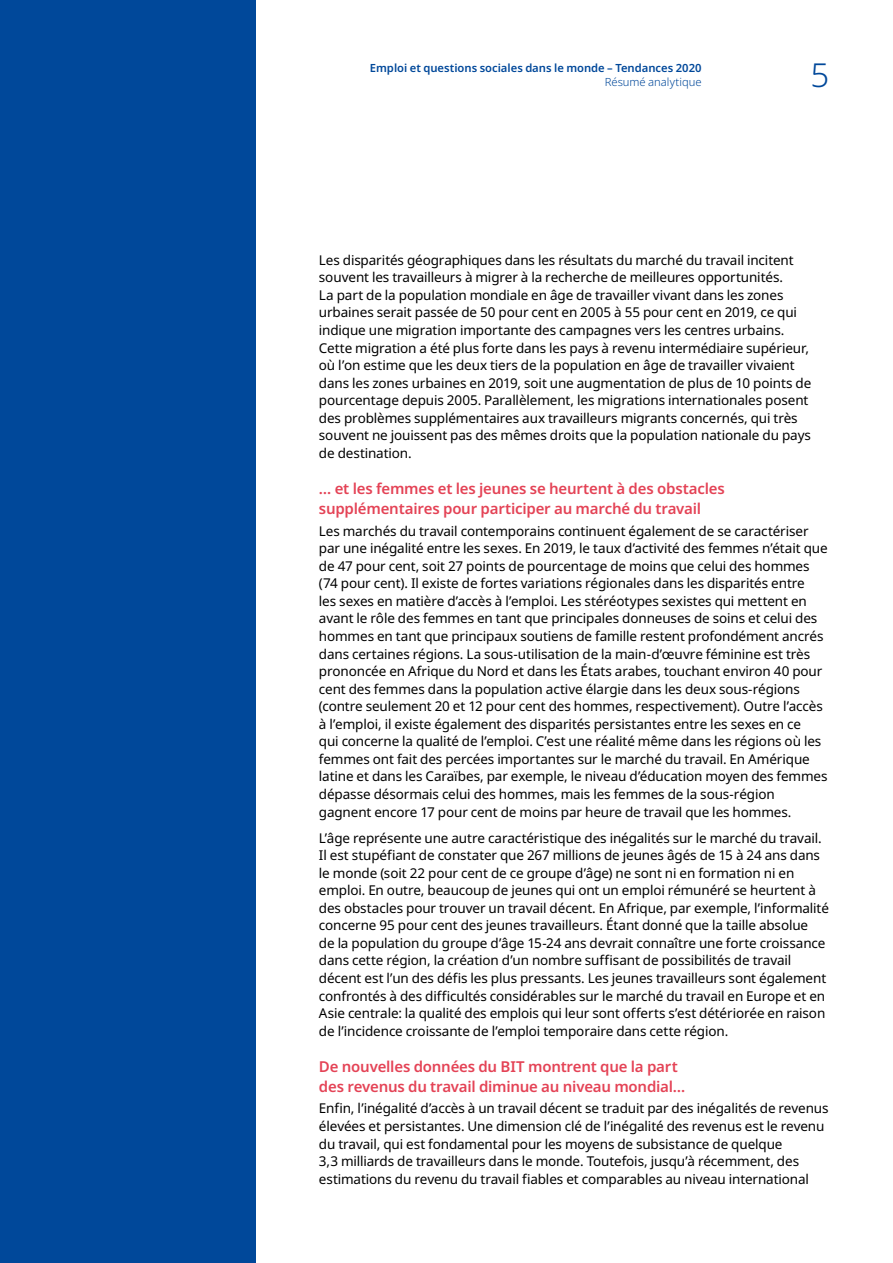
<style>
.page{position:relative;width:893px;height:1263px;background:#fff}
.page>*{position:absolute;margin:0;border:0;box-sizing:border-box;transform-origin:0 0}
.t1{font:300 33px "Noto Sans";color:#00489a}
.t2{font:600 15px/19.5px "Noto Sans";letter-spacing:-.015em;color:#e44356}
.t3{font:13.5px/17.5px "Noto Sans";letter-spacing:-.01em;color:#000}
.t4{font:600 11.25px "Noto Sans";color:#00489a}
.t5{font:300 11.25px "Noto Sans";color:#00489a}
</style>
<div class="page">
<div style="left:0;top:0;width:255px;height:1263px;background:#00489a"></div>
<p class="t4" style="left:370px;top:60px;width:333px">Emploi et questions sociales dans le monde – Tendances 2020</p>
<p class="t5" style="left:605px;top:74px;width:98px">Résumé analytique</p>
<h1 class="t1" style="left:810px;top:52px;width:20px">5</h1>
<p class="t3" style="left:319px;top:251px;width:494px">Les disparités géographiques dans les résultats du marché du travail incitent souvent les travailleurs à migrer à la recherche de meilleures opportunités.<br>La part de la population mondiale en âge de travailler vivant dans les zones urbaines serait passée de 50 pour cent en 2005 à 55 pour cent en 2019, ce qui indique une migration importante des campagnes vers les centres urbains.<br>Cette migration a été plus forte dans les pays à revenu intermédiaire supérieur, où l’on estime que les deux tiers de la population en âge de travailler vivaient dans les zones urbaines en 2019, soit une augmentation de plus de 10 points de pourcentage depuis 2005. Parallèlement, les migrations internationales posent des problèmes supplémentaires aux travailleurs migrants concernés, qui très souvent ne jouissent pas des mêmes droits que la population nationale du pays de destination.</p>
<p class="t2" style="left:319px;top:479px;width:407px">… et les femmes et les jeunes se heurtent à des obstacles supplémentaires pour participer au marché du travail</p>
<p class="t3" style="left:319px;top:522px;width:510px">Les marchés du travail contemporains continuent également de se caractériser par une inégalité entre les sexes. En 2019, le taux d’activité des femmes n’était que de 47 pour cent, soit 27 points de pourcentage de moins que celui des hommes (74 pour cent). Il existe de fortes variations régionales dans les disparités entre<br>les sexes en matière d’accès à l’emploi. Les stéréotypes sexistes qui mettent en avant le rôle des femmes en tant que principales donneuses de soins et celui des hommes en tant que principaux soutiens de famille restent profondément ancrés dans certaines régions. La sous-utilisation de la main-d’œuvre féminine est très prononcée en Afrique du Nord et dans les États arabes, touchant environ 40 pour cent des femmes dans la population active élargie dans les deux sous-régions (contre seulement 20 et 12 pour cent des hommes, respectivement). Outre l’accès à l’emploi, il existe également des disparités persistantes entre les sexes en ce<br>qui concerne la qualité de l’emploi. C’est une réalité même dans les régions où les femmes ont fait des percées importantes sur le marché du travail. En Amérique latine et dans les Caraïbes, par exemple, le niveau d’éducation moyen des femmes dépasse désormais celui des hommes, mais les femmes de la sous-région gagnent encore 17 pour cent de moins par heure de travail que les hommes.</p>
<p class="t3" style="left:319px;top:829px;width:511px">L’âge représente une autre caractéristique des inégalités sur le marché du travail.<br>Il est stupéfiant de constater que 267 millions de jeunes âgés de 15 à 24 ans dans le monde (soit 22 pour cent de ce groupe d’âge) ne sont ni en formation ni en emploi. En outre, beaucoup de jeunes qui ont un emploi rémunéré se heurtent à des obstacles pour trouver un travail décent. En Afrique, par exemple, l’informalité concerne 95 pour cent des jeunes travailleurs. Étant donné que la taille absolue<br>de la population du groupe d’âge 15-24 ans devrait connaître une forte croissance dans cette région, la création d’un nombre suffisant de possibilités de travail décent est l’un des défis les plus pressants. Les jeunes travailleurs sont également confrontés à des difficultés considérables sur le marché du travail en Europe et en Asie centrale: la qualité des emplois qui leur sont offerts s’est détériorée en raison de l’incidence croissante de l’emploi temporaire dans cette région.</p>
<p class="t2" style="left:319px;top:1057px;width:368px">De nouvelles données du BIT montrent que la part des revenus du travail diminue au niveau mondial…</p>
<p class="t3" style="left:319px;top:1100px;width:511px">Enfin, l’inégalité d’accès à un travail décent se traduit par des inégalités de revenus élevées et persistantes. Une dimension clé de l’inégalité des revenus est le revenu du travail, qui est fondamental pour les moyens de subsistance de quelque<br>3,3 milliards de travailleurs dans le monde. Toutefois, jusqu’à récemment, des estimations du revenu du travail fiables et comparables au niveau international</p>
</div>
